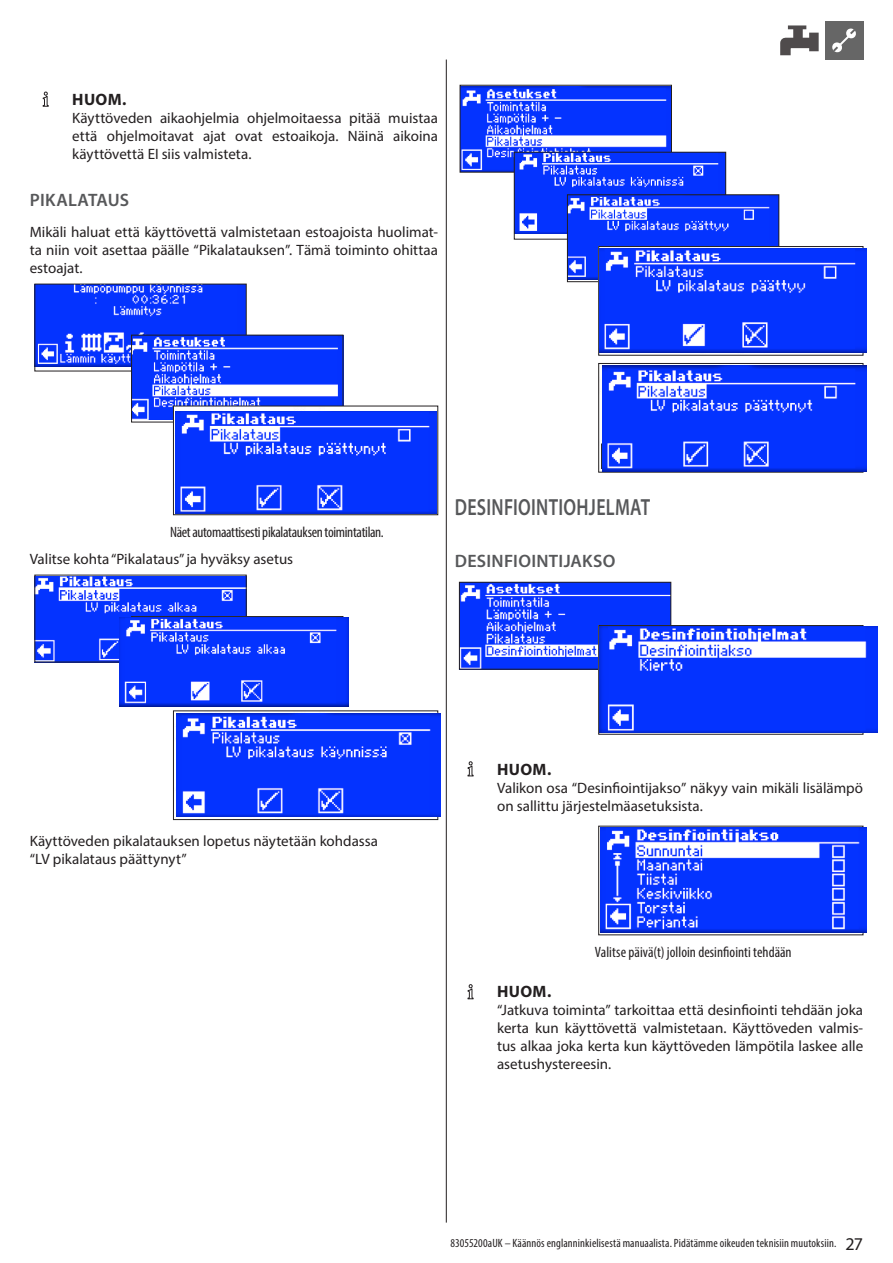
<style>
.page{position:relative;width:893px;height:1263px;background:#fff}
.page>*{position:absolute;margin:0;border:0;box-sizing:border-box;transform-origin:0 0}
.Subhead_Programmbere{font:600 23.4px "Myriad Pro";letter-spacing:.015em;color:#57585a;scale:.77 1}
.Subhead_2__Rang{font:600 18px "Myriad Pro";letter-spacing:.015em;color:#57585a}
.Signal_-_Hinweisart{font:700 16.5px "Myriad Pro";letter-spacing:.02em;color:#231f20}
.Signal_-_Einfacher_H{font:15px/18px "Myriad Pro";color:#231f20;text-align:justify}
.Body_Text{font:15px/18px "Myriad Pro";color:#231f20;text-align:justify}
.Displayerklärung_Unt{font:condensed 15px "Myriad Pro";letter-spacing:-.015em;color:#231f20}
.Displayerklärung_Unt-2{font:condensed 15px "Myriad Pro";letter-spacing:.005em;color:#231f20}
.t1{font:condensed 12px "Myriad Pro";letter-spacing:.01em;color:#231f20}
.s1{font-stretch:normal;font-size:18px}
</style>
<div class="page">
<hr style="left:446px;top:60px;width:1px;height:1162px;background:#231f20">
<svg style="left:780px;top:32px;width:39px;height:23px"></svg>
<div style="left:809px;top:33px;width:10px;height:18px;background:#4f4b4c"></div>
<div style="left:793px;top:28px;width:10px;height:17px;background:#4f4b4c"></div>
<hr style="left:788px;top:26px;width:18px;height:3px;background:#231f20">
<div style="left:825px;top:21px;width:38px;height:39px;background:#666"></div>
<svg style="left:832px;top:28px;width:24px;height:25px"></svg>
<svg style="left:42px;top:91px;width:7px;height:16px"></svg>
<img style="left:37px;top:286px;width:207px;height:81px">
<img style="left:133px;top:337px;width:208px;height:83px">
<img style="left:175px;top:408px;width:261px;height:105px">
<div style="left:173px;top:406px;width:265px;height:109px;border:1px solid #231f20"></div>
<img style="left:37px;top:577px;width:207px;height:83px">
<div style="left:173px;top:711px;width:265px;height:109px;border:1px solid #231f20"></div>
<img style="left:462px;top:87px;width:208px;height:83px">
<div style="left:460px;top:85px;width:212px;height:87px;border:1px solid #231f20"></div>
<img style="left:516px;top:154px;width:208px;height:80px">
<div style="left:514px;top:152px;width:212px;height:87px;border:1px solid #231f20"></div>
<img style="left:569px;top:197px;width:208px;height:83px">
<div style="left:567px;top:195px;width:212px;height:87px;border:1px solid #231f20"></div>
<div style="left:598px;top:246px;width:265px;height:109px;border:1px solid #231f20"></div>
<div style="left:598px;top:363px;width:265px;height:109px;border:1px solid #231f20"></div>
<img style="left:461px;top:584px;width:208px;height:83px">
<div style="left:459px;top:582px;width:212px;height:87px;border:1px solid #231f20"></div>
<div style="left:598px;top:625px;width:265px;height:109px;border:1px solid #231f20"></div>
<svg style="left:467px;top:761px;width:7px;height:16px"></svg>
<svg style="left:467px;top:984px;width:7px;height:16px"></svg>
<img style="left:176px;top:412px;width:260px;height:102px">
<img style="left:119px;top:617px;width:229px;height:89px">
<img style="left:177px;top:713px;width:263px;height:104px">
<img style="left:600px;top:248px;width:266px;height:105px">
<img style="left:603px;top:366px;width:264px;height:106px">
<img style="left:600px;top:626px;width:278px;height:107px">
<img style="left:600px;top:827px;width:266px;height:106px">
<p class="Signal_-_Hinweisart" style="left:72px;top:88px;width:56px">HUOM.</p>
<p class="Signal_-_Einfacher_H" style="left:72px;top:109px;width:367px">Käyttöveden aikaohjelmia ohjelmoitaessa pitää muistaa että ohjelmoitavat ajat ovat estoaikoja. Näinä aikoina käyttövettä EI siis valmisteta.</p>
<p class="Subhead_2__Rang" style="left:30px;top:188px;width:101px">PIKALATAUS</p>
<p class="Body_Text" style="left:30px;top:222px;width:410px">Mikäli haluat että käyttövettä valmistetaan estoajoista huolimat&shy;ta niin voit asettaa päälle “Pikalatauksen”. Tämä toiminto ohittaa estoajat.</p>
<p class="Displayerklärung_Unt" style="left:170px;top:523px;width:215px">Näet automaattisesti pikalatauksen toimintatilan.</p>
<p class="Body_Text" style="left:30px;top:549px;width:265px">Valitse kohta “Pikalataus” ja hyväksy asetus</p>
<p class="Subhead_Programmbere" style="left:455px;top:492px;width:255px">DESINFIOINTIOHJELMAT</p>
<p class="Subhead_2__Rang" style="left:455px;top:549px;width:162px">DESINFIOINTIJAKSO</p>
<p class="Body_Text" style="left:30px;top:832px;width:350px">Käyttöveden pikalatauksen lopetus näytetään kohdassa “LV pikalataus päättynyt”</p>
<p class="Signal_-_Hinweisart" style="left:497px;top:758px;width:56px">HUOM.</p>
<p class="Signal_-_Einfacher_H" style="left:497px;top:778px;width:367px">Valikon osa “Desinfiointijakso” näkyy vain mikäli lisälämpö on sallittu järjestelmäasetuksista.</p>
<p class="Displayerklärung_Unt-2" style="left:595px;top:943px;width:198px">Valitse päivä(t) jolloin desinfiointi tehdään</p>
<p class="Signal_-_Hinweisart" style="left:497px;top:981px;width:56px">HUOM.</p>
<p class="Signal_-_Einfacher_H" style="left:497px;top:1001px;width:368px">“Jatkuva toiminta” tarkoittaa että desinfiointi tehdään joka kerta kun käyttövettä valmistetaan. Käyttöveden valmis&shy;tus alkaa joka kerta kun käyttöveden lämpötila laskee alle asetushystereesin.</p>
<p class="t1" style="left:450px;top:1236px;width:414px">83055200aUK – Käännös englanninkielisestä manuaalista. Pidätämme oikeuden teknisiin muutoksiin. <span class="s1">27</span></p>
</div>
